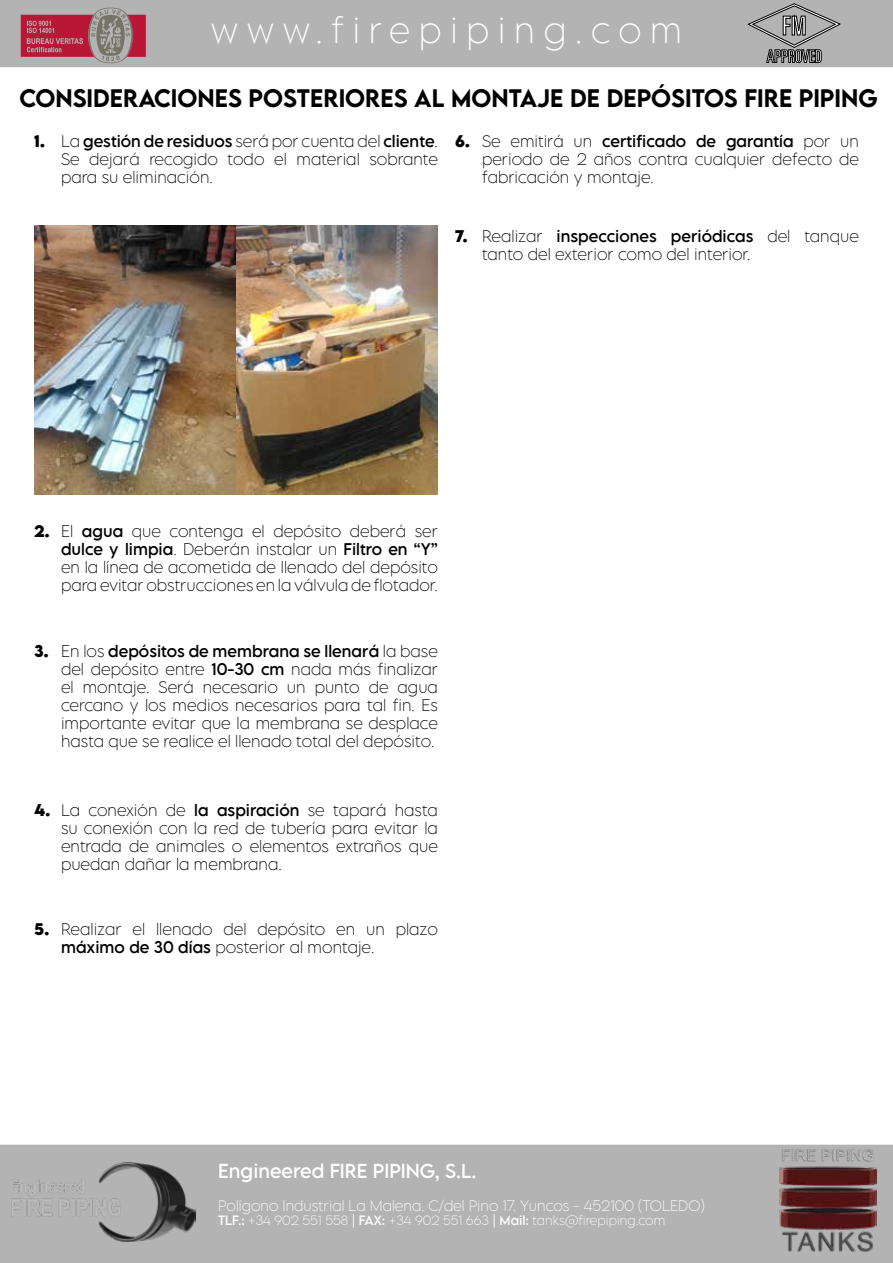
<style>
.page{position:relative;width:893px;height:1263px;background:#fff}
.page>*{position:absolute;margin:0;border:0;box-sizing:border-box;transform-origin:0 0}
.t1{font:200 33px "LEMONMILK Pro FTR";letter-spacing:.26em;color:#fff}
.t2{font:500 22.5px "LEMONMILK Pro FTR";color:#000}
.t3{font:18px "LEMONMILK Pro FTR";color:#fff}
.t4{font:200 15px/18px "LEMONMILK Pro FTR";color:#000;text-align:justify}
.t5{font:200 13.5px "LEMONMILK Pro FTR";color:#fff}
.t6{font:200 12px "LEMONMILK Pro FTR";color:#fff}
.s1{font-weight:700}
.s2{font-weight:400}
</style>
<div class="page">
<div style="left:0;top:1144px;width:893px;height:119px;background:#b3b3b3"></div>
<div style="left:0;top:0;width:893px;height:68px;background:#b3b3b3"></div>
<svg style="left:21px;top:8px;width:125px;height:55px;background:#ac616e"></svg>
<svg style="left:748px;top:4px;width:92px;height:60px;background:#989898"></svg>
<img style="left:11px;top:1162px;width:184px;height:80px">
<img style="left:780px;top:1147px;width:97px;height:111px">
<img style="left:34px;top:225px;width:404px;height:270px">
<h1 class="t1" style="left:211px;top:9px;width:473px">www.firepiping.com</h1>
<h2 class="t2" style="left:20px;top:84px;width:860px">CONSIDERACIONES POSTERIORES AL MONTAJE DE DEPÓSITOS FIRE PIPING</h2>
<p class="t4" style="left:61px;top:132px;width:378px;text-indent:-27px"><span class="s1">1.</span> La <span class="s2">gestión de residuos</span> será por cuenta del <span class="s2">cliente</span>.<br>Se dejará recogido todo el material sobrante para su eliminación.</p>
<p class="t4" style="left:482px;top:132px;width:378px;text-indent:-27px"><span class="s1">6.</span> Se emitirá un <span class="s2">certificado de garantía</span> por un periodo de 2 años contra cualquier defecto de fabricación y montaje.</p>
<p class="t4" style="left:482px;top:227px;width:378px;text-indent:-27px"><span class="s1">7.</span> Realizar <span class="s2">inspecciones periódicas</span> del tanque tanto del exterior como del interior.</p>
<p class="t4" style="left:61px;top:522px;width:378px;text-indent:-27px"><span class="s1">2.</span> El <span class="s2">agua</span> que contenga el depósito deberá ser <span class="s2">dulce y limpia</span>. Deberán instalar un <span class="s2">Filtro en “Y” </span>en la línea de acometida de llenado del depósito para evitar obstrucciones en la válvula de flotador.</p>
<p class="t4" style="left:61px;top:642px;width:378px;text-indent:-27px"><span class="s1">3.</span> En los <span class="s2">depósitos de membrana se llenará</span> la base del depósito entre <span class="s2">10-30 cm</span> nada más finalizar el montaje. Será necesario un punto de agua cercano y los medios necesarios para tal fin. Es importante evitar que la membrana se desplace hasta que se realice el llenado total del depósito.</p>
<p class="t4" style="left:61px;top:801px;width:378px;text-indent:-27px"><span class="s1">4.</span> La conexión de <span class="s2">la aspiración</span> se tapará hasta su conexión con la red de tubería para evitar la entrada de animales o elementos extraños que puedan dañar la membrana.</p>
<p class="t4" style="left:61px;top:919px;width:378px;text-indent:-27px"><span class="s1">5.</span> Realizar el llenado del depósito en un plazo <span class="s2">máximo de 30 días</span> posterior al montaje.</p>
<p class="t3" style="left:218px;top:1159px;width:260px">Engineered FIRE PIPING, S.L.</p>
<p class="t5" style="left:218px;top:1197px;width:488px">Polígono Industrial La Malena. C/del Pino 17. Yuncos - 452100 (TOLEDO)</p>
<p class="t6" style="left:218px;top:1212px;width:449px"><span class="s2">TLF.:</span> +34 902 551 558 <span class="s2">| FAX:</span> +34 902 551 663 <span class="s2">| Mail:</span> tanks@firepiping.com</p>
</div>
